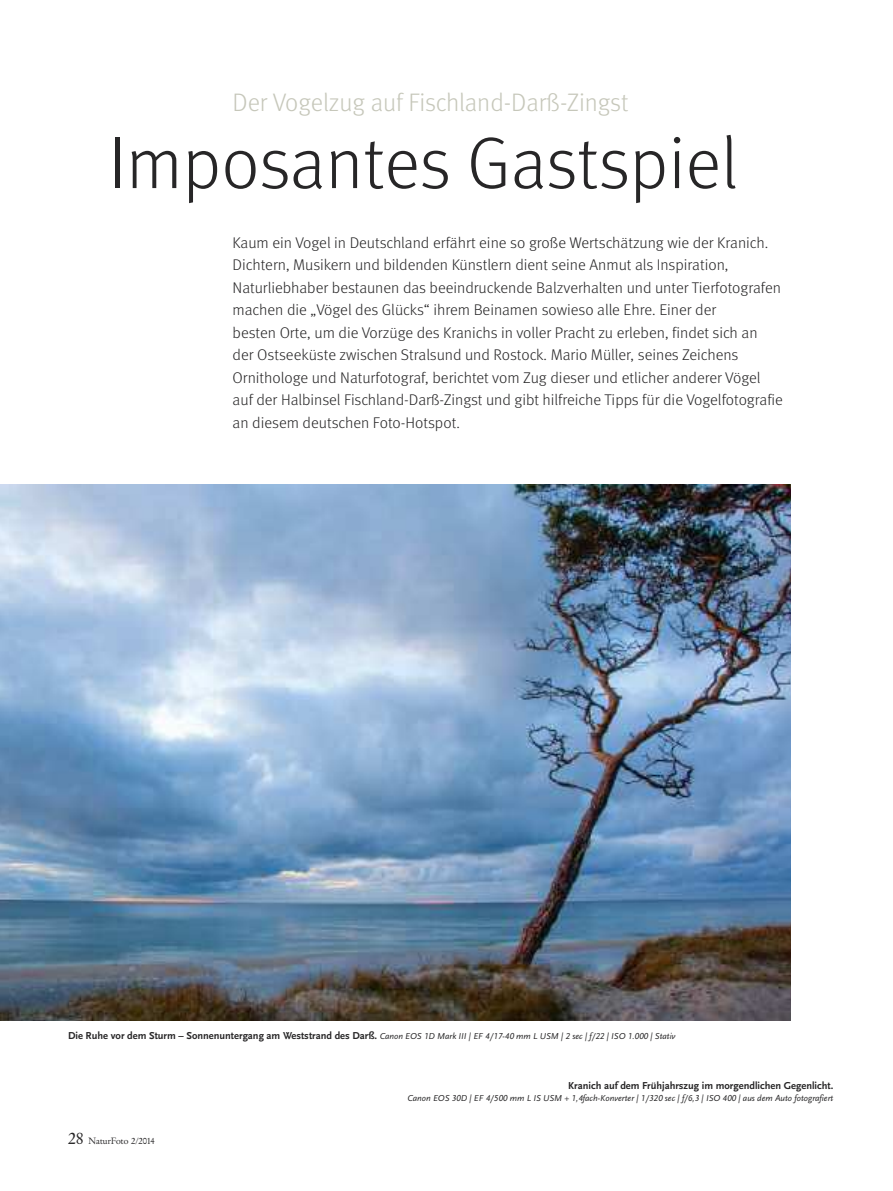
<style>
.page{position:relative;width:893px;height:1191px;background:#fff}
.page>*{position:absolute;margin:0;border:0;box-sizing:border-box;transform-origin:0 0}
.t1{font:300 73.2px "Meta";color:#272627}
.t2{font:25.35px "Meta Light LF";color:#c6c7ba}
.t3{font:300 15.45px/22.5px "Meta";color:#272627}
.t4{font:10.5px "Scala Sans Bold LF";color:#272627}
.t5{font:9px "Scala Sans Regular LF Italic";color:#272627}
.t6{font:9px "Garamond Stempel BQ";letter-spacing:.025em;color:#272627}
.s1{font-family:"Scala Sans Bold LF";font-size:10.5px}
.s2{font-size:16.5px}
</style>
<div class="page">
<img style="left:0;top:484px;width:791px;height:536px">
<h2 class="t2" style="left:233px;top:94px;width:397px">Der Vogelzug auf Fischland-Darß-Zingst</h2>
<h1 class="t1" style="left:109px;top:138px;width:630px">Imposantes Gastspiel</h1>
<p class="t3" style="left:233px;top:232px;width:552px">Kaum ein Vogel in Deutschland erfährt eine so große Wertschätzung wie der Kranich.<br>Dichtern, Musikern und bildenden Künstlern dient seine Anmut als Inspiration, Naturliebhaber bestaunen das beeindruckende Balzverhalten und unter Tierfotografen machen die „Vögel des Glücks“ ihrem Beinamen sowieso alle Ehre. Einer der<br>besten Orte, um die Vorzüge des Kranichs in voller Pracht zu erleben, findet sich an<br>der Ostseeküste zwischen Stralsund und Rostock. Mario Müller, seines Zeichens Ornithologe und Naturfotograf, berichtet vom Zug dieser und etlicher anderer Vögel auf der Halbinsel Fischland-Darß-Zingst und gibt hilfreiche Tipps für die Vogelfotografie an diesem deutschen Foto-Hotspot.</p>
<p class="t5" style="left:68px;top:1032px;width:609px"><span class="s1">Die Ruhe vor dem Sturm – Sonnenuntergang am Weststrand des Darß.</span> Canon EOS 1D Mark III | EF 4/17-40 mm L USM | 2 sec | f/22 | ISO 1.000 | Stativ</p>
<p class="t6" style="left:68px;top:1135px;width:88px"><span class="s2">28</span> NaturFoto 2/2014</p>
<p class="t4" style="left:568px;top:1081px;width:267px">Kranich auf dem Frühjahrszug im morgendlichen Gegenlicht.</p>
<p class="t5" style="left:408px;top:1094px;width:427px">Canon EOS 30D | EF 4/500 mm L IS USM + 1,4fach-Konverter | 1/320 sec | f/6,3 | ISO 400 | aus dem Auto fotografiert</p>
</div>
